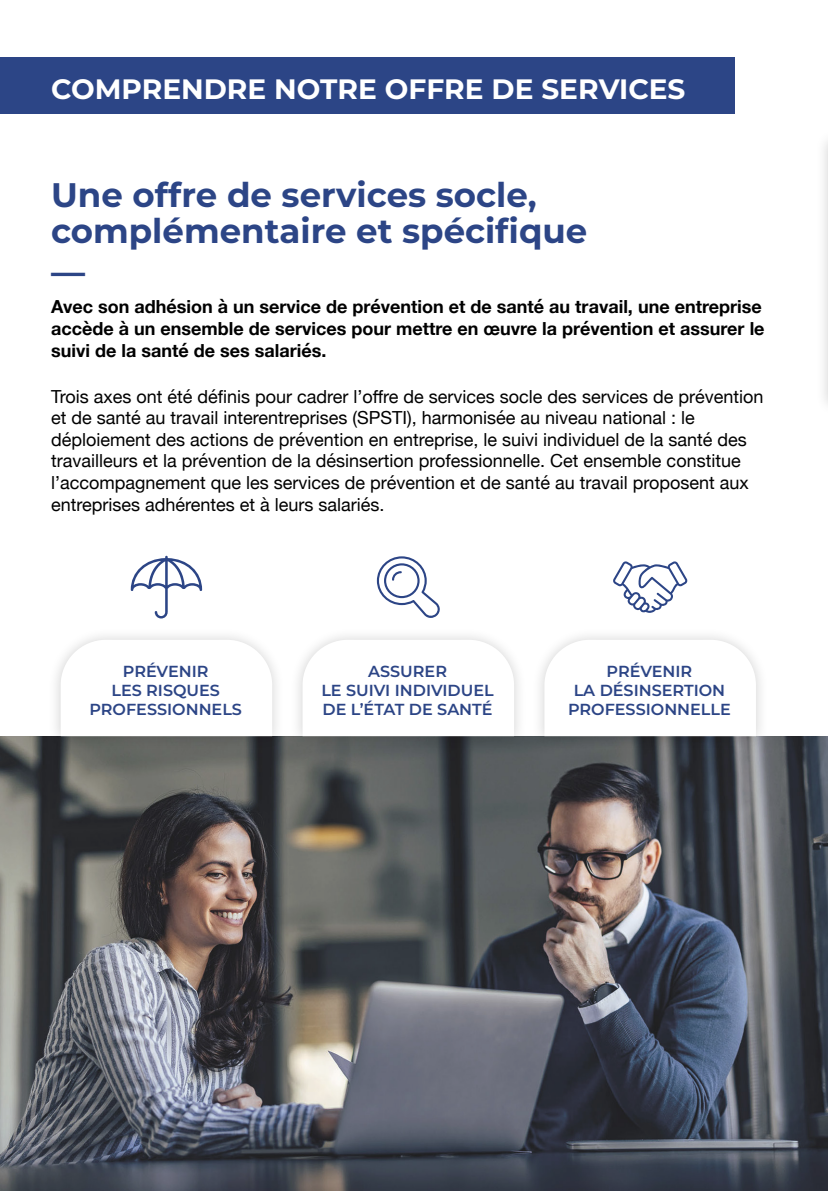
<style>
.page{position:relative;width:828px;height:1191px;background:#fff}
.page>*{position:absolute;margin:0;border:0;box-sizing:border-box;transform-origin:0 0}
.t1{font:700 34px/36px "Montserrat";color:#2c4586}
.t2{font:700 28px "Montserrat";color:#fff}
.t3{font:18px/21.6px "Helvetica Neue";color:#000}
.t4{font:700 18px/22px "Helvetica Neue";color:#000}
.t5{font:600 16px/19.2px "Montserrat";color:#2c4586;text-align:center}
</style>
<div class="page">
<img style="left:0;top:736px;width:828px;height:455px">
<div style="left:48px;top:626px;width:237px;height:123px;background:#000;opacity:.18"></div>
<svg style="left:61px;top:640px;width:211px;height:96px"></svg>
<div style="left:289px;top:626px;width:238px;height:123px;background:#000;opacity:.18"></div>
<svg style="left:302px;top:640px;width:212px;height:96px"></svg>
<div style="left:531px;top:626px;width:238px;height:123px;background:#000;opacity:.18"></div>
<svg style="left:544px;top:640px;width:212px;height:96px"></svg>
<div style="left:815px;top:129px;width:13px;height:286px;background:#000;opacity:.18"></div>
<svg style="left:131px;top:556px;width:71px;height:62px"></svg>
<svg style="left:377px;top:556px;width:63px;height:62px"></svg>
<svg style="left:613px;top:561px;width:75px;height:52px"></svg>
<div style="left:0;top:57px;width:735px;height:56px;background:#2c4586"></div>
<h2 class="t2" style="left:51px;top:70px;width:636px">COMPRENDRE NOTRE OFFRE DE SERVICES</h2>
<h1 class="t1" style="left:51px;top:176px;width:538px">Une offre de services socle, complémentaire et spécifique</h1>
<h1 class="t1" style="left:51px;top:253px;width:35px">—</h1>
<p class="t4" style="left:51px;top:296px;width:715px">Avec son adhésion à un service de prévention et de santé au travail, une entreprise accède à un ensemble de services pour mettre en œuvre la prévention et assurer le suivi de la santé de ses salariés.</p>
<p class="t3" style="left:51px;top:386px;width:714px">Trois axes ont été définis pour cadrer l’offre de services socle des services de prévention et de santé au travail interentreprises (SPSTI), harmonisée au niveau national : le déploiement des actions de prévention en entreprise, le suivi individuel de la santé des travailleurs et la prévention de la désinsertion professionnelle. Cet ensemble constitue l’accompagnement que les services de prévention et de santé au travail proposent aux entreprises adhérentes et à leurs salariés.</p>
<p class="t5" style="left:89px;top:661px;width:154px">PRÉVENIR<br>LES RISQUES<br>PROFESSIONNELS</p>
<p class="t5" style="left:321px;top:661px;width:174px">ASSURER<br>LE SUIVI INDIVIDUEL<br>DE L’ÉTAT DE SANTÉ</p>
<p class="t5" style="left:568px;top:661px;width:164px">PRÉVENIR<br>LA DÉSINSERTION<br>PROFESSIONNELLE</p>
</div>
